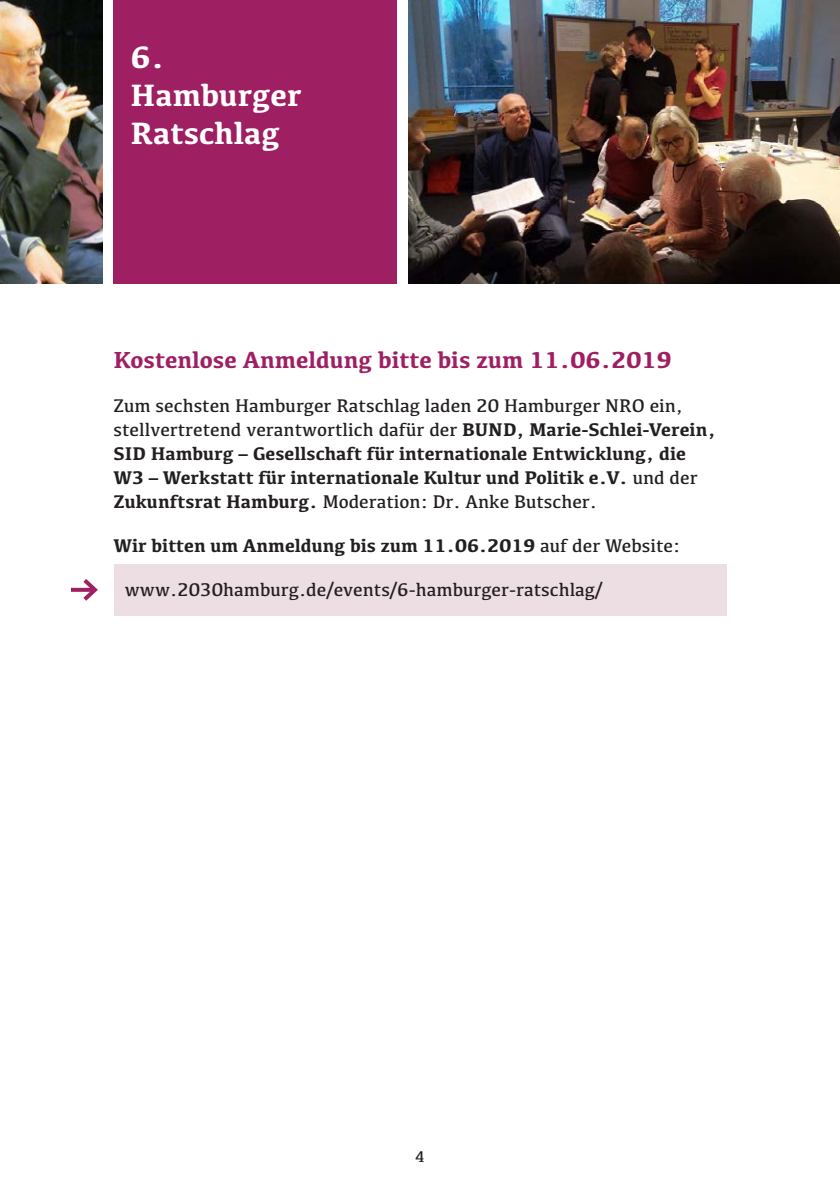
<style>
.page{position:relative;width:840px;height:1191px;background:#fff}
.page>*{position:absolute;margin:0;border:0;box-sizing:border-box;transform-origin:0 0}
.t1{font:700 32px/38.4px "Kefa";color:#fff}
.t2{font:700 24px "Kefa";color:#9e1f62}
.t3{font:700 19px/24px "Kefa";color:#231f20}
.t4{font:19px "Kefa";color:#231f20}
.t5{font:16px "Kefa";color:#231f20}
.s1{font-weight:400}
</style>
<div class="page">
<div style="left:113px;top:564px;width:613px;height:51px;background:#ecdee2"></div>
<div style="left:113px;top:0;width:284px;height:283px;background:#9e1f62"></div>
<img style="left:408px;top:0;width:431px;height:283px">
<img style="left:0;top:0;width:102px;height:283px">
<svg style="left:71px;top:588px;width:8px;height:4px"></svg>
<svg style="left:79px;top:579px;width:19px;height:22px"></svg>
<h1 class="t1" style="left:130px;top:36px;width:173px">6.<br>Hamburger<br>Ratschlag</h1>
<p class="t2" style="left:113px;top:344px;width:559px">Kostenlose Anmeldung bitte bis zum 11.06.2019</p>
<p class="t3" style="left:113px;top:393px;width:603px"><span class="s1">Zum sechsten Hamburger Ratschlag laden 20 Hamburger NRO ein, stellvertretend verantwortlich dafür der</span> BUND, Marie-Schlei-Verein, SID Hamburg – Gesellschaft für internationale Entwicklung, die W3 – Werkstatt für internationale Kultur und Politik e.V. <span class="s1">und der </span>Zukunftsrat Hamburg. <span class="s1">Moderation: Dr. Anke Butscher.</span></p>
<p class="t3" style="left:113px;top:533px;width:568px">Wir bitten um Anmeldung bis zum 11.06.2019 <span class="s1">auf der Website:</span></p>
<p class="t4" style="left:125px;top:578px;width:479px">www.2030hamburg.de/events/6-hamburger-ratschlag/</p>
<p class="t5" style="left:415px;top:1147px;width:11px">4</p>
</div>
